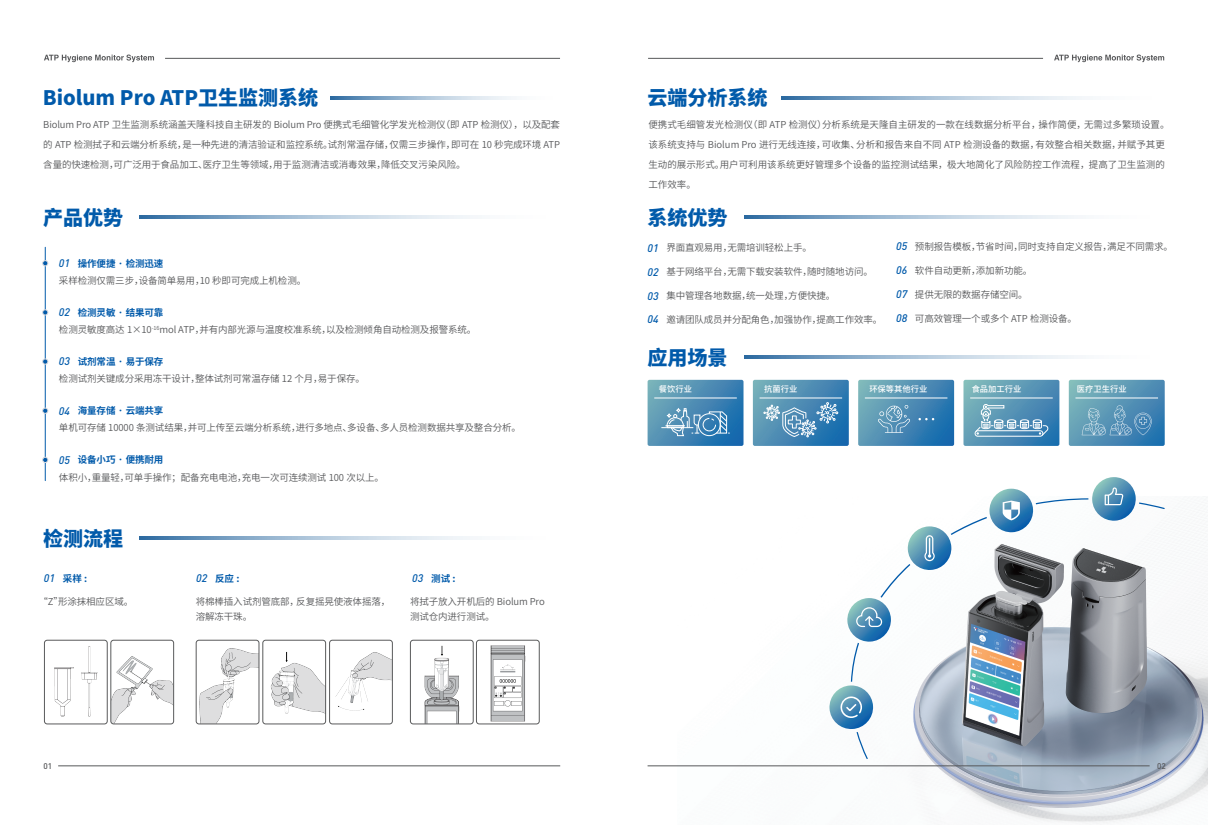
<style>
.page{position:relative;width:1208px;height:825px;background:#fff}
.page>*{position:absolute;margin:0;border:0;box-sizing:border-box;transform-origin:0 0}
.t1{font:800 20px "Source Han Sans SC";color:#015aaa}
.t2{font:italic 500 10.9px "DIN";color:#015aaa}
.t3{font:9.5px/20px "Source Han Sans SC";letter-spacing:-.01em;color:#57585a}
.t4{font:700 9.5px "Source Han Sans SC";letter-spacing:-.01em;color:#015aaa}
.t5{font:500 8.3px "Source Han Sans SC";color:#fff}
.t6{font:500 8.2px "DIN";color:#57585a}
.s1{font-weight:700;color:#015aaa}
.s2{font-family:"DIN";font-weight:500;font-style:italic;font-size:10.9px;color:#015aaa}
</style>
<div class="page">
<img style="left:678px;top:507px;width:529px;height:317px">
<svg style="left:829px;top:477px;width:335px;height:282px"></svg>
<hr style="left:165px;top:58px;width:395px;height:1px;background:#57585a">
<svg style="left:44px;top:55px;width:110px;height:7px"></svg>
<hr style="left:58px;top:765px;width:502px;height:1px;background:#57585a">
<svg style="left:1054px;top:55px;width:110px;height:7px"></svg>
<hr style="left:648px;top:58px;width:395px;height:1px;background:#57585a">
<hr style="left:647px;top:765px;width:502px;height:1px;background:#57585a">
<svg style="left:330px;top:96px;width:183px;height:3px"></svg>
<hr style="left:45px;top:247px;width:1px;height:234px;background:#015aaa">
<svg style="left:42px;top:260px;width:6px;height:6px"></svg>
<svg style="left:42px;top:309px;width:6px;height:6px"></svg>
<svg style="left:42px;top:358px;width:6px;height:7px"></svg>
<svg style="left:42px;top:408px;width:6px;height:6px"></svg>
<svg style="left:42px;top:457px;width:6px;height:6px"></svg>
<svg style="left:140px;top:216px;width:333px;height:2px"></svg>
<svg style="left:781px;top:96px;width:304px;height:3px"></svg>
<svg style="left:139px;top:537px;width:334px;height:3px"></svg>
<img style="left:410px;top:640px;width:63px;height:84px">
<div style="left:410px;top:640px;width:63px;height:84px;border:1px solid #595a5b;border-radius:3px"></div>
<img style="left:476px;top:640px;width:63px;height:84px">
<div style="left:476px;top:640px;width:63px;height:84px;border:1px solid #595a5b;border-radius:3px"></div>
<img style="left:196px;top:640px;width:63px;height:84px">
<div style="left:196px;top:640px;width:63px;height:84px;border:1px solid #595a5b;border-radius:3px"></div>
<img style="left:270px;top:640px;width:56px;height:84px">
<div style="left:262px;top:640px;width:64px;height:84px;border:1px solid #595a5b;border-radius:3px"></div>
<img style="left:329px;top:640px;width:63px;height:84px">
<div style="left:329px;top:640px;width:63px;height:84px;border:1px solid #595a5b;border-radius:3px"></div>
<img style="left:44px;top:640px;width:63px;height:84px">
<div style="left:44px;top:640px;width:63px;height:84px;border:1px solid #595a5b;border-radius:3px"></div>
<img style="left:111px;top:640px;width:63px;height:84px">
<div style="left:111px;top:640px;width:63px;height:84px;border:1px solid #595a5b;border-radius:3px"></div>
<svg style="left:744px;top:216px;width:334px;height:2px"></svg>
<svg style="left:963px;top:380px;width:96px;height:66px;background:#669ebc"></svg>
<hr style="left:970px;top:398px;width:82px;height:1px;background:#fff">
<svg style="left:1068px;top:380px;width:96px;height:66px;background:#5f99b9"></svg>
<svg style="left:647px;top:380px;width:96px;height:66px;background:#5693b9"></svg>
<svg style="left:753px;top:380px;width:96px;height:66px;background:#5894ba"></svg>
<svg style="left:858px;top:380px;width:96px;height:66px;background:#5190b6"></svg>
<svg style="left:744px;top:356px;width:334px;height:3px"></svg>
<h1 class="t1" style="left:43px;top:87px;width:277px">Biolum Pro ATP卫生监测系统</h1>
<p class="t3" style="left:43px;top:115px;width:518px;text-align:justify">Biolum Pro ATP 卫生监测系统涵盖天隆科技自主研发的 Biolum Pro 便携式毛细管化学发光检测仪（即 ATP 检测仪），以及配套的 ATP 检测拭子和云端分析系统，是一种先进的清洁验证和监控系统。试剂常温存储，仅需三步操作，即可在 10 秒完成环境 ATP含量的快速检测，可广泛用于食品加工、医疗卫生等领域，用于监测清洁或消毒效果，降低交叉污染风险。</p>
<h1 class="t1" style="left:43px;top:206px;width:81px">产品优势</h1>
<p class="t4" style="left:78px;top:258px;width:87px">操作便捷 · 检测迅速</p>
<p class="t3" style="left:59px;top:271px;width:249px">采样检测仅需三步，设备简单易用，10 秒即可完成上机检测。</p>
<p class="t2" style="left:59px;top:256px;width:13px">01</p>
<p class="t3" style="left:59px;top:304px;width:419px;line-height:17.3px;text-indent:19px"><span class="s1">检测灵敏 · 结果可靠<br></span>检测灵敏度高达 1×10<sup>-16</sup>mol ATP，并有内部光源与温度校准系统，以及检测倾角自动检测及报警系统。</p>
<p class="t2" style="left:59px;top:305px;width:13px">02</p>
<p class="t4" style="left:78px;top:356px;width:87px">试剂常温 · 易于保存</p>
<p class="t3" style="left:59px;top:369px;width:307px">检测试剂关键成分采用冻干设计，整体试剂可常温存储 12 个月，易于保存。</p>
<p class="t2" style="left:59px;top:355px;width:13px">03</p>
<p class="t4" style="left:78px;top:405px;width:87px">海量存储 · 云端共享</p>
<p class="t3" style="left:59px;top:418px;width:463px">单机可存储 10000 条测试结果，并可上传至云端分析系统，进行多地点、多设备、多人员检测数据共享及整合分析。</p>
<p class="t2" style="left:59px;top:404px;width:13px">04</p>
<p class="t4" style="left:78px;top:454px;width:87px">设备小巧 · 便携耐用</p>
<p class="t3" style="left:59px;top:467px;width:327px">体积小，重量轻，可单手操作；配备充电电池，充电一次可连续测试 100 次以上。</p>
<p class="t2" style="left:59px;top:453px;width:13px">05</p>
<h1 class="t1" style="left:43px;top:527px;width:81px">检测流程</h1>
<p class="t4" style="left:215px;top:573px;width:26px">反应 :</p>
<p class="t2" style="left:412px;top:571px;width:13px">03</p>
<p class="t3" style="left:196px;top:594px;width:196px;line-height:15px">将棉棒插入试剂管底部，反复摇晃使液体摇落，溶解冻干珠。</p>
<p class="t4" style="left:63px;top:573px;width:26px">采样 :</p>
<p class="t2" style="left:196px;top:571px;width:13px">02</p>
<p class="t3" style="left:38px;top:591px;width:96px">“Z”形涂抹相应区域。</p>
<p class="t4" style="left:431px;top:573px;width:26px">测试 :</p>
<p class="t3" style="left:410px;top:594px;width:136px;line-height:15px">将拭子放入开机后的 Biolum Pro测试仓内进行测试。</p>
<p class="t2" style="left:44px;top:571px;width:13px">01</p>
<h1 class="t1" style="left:647px;top:87px;width:121px">云端分析系统</h1>
<p class="t3" style="left:648px;top:115px;width:523px">便携式毛细管发光检测仪（即 ATP 检测仪）分析系统是天隆自主研发的一款在线数据分析平台，操作简便，无需过多繁琐设置。该系统支持与 Biolum Pro 进行无线连接，可收集、分析和报告来自不同 ATP 检测设备的数据，有效整合相关数据，并赋予其更生动的展示形式。用户可利用该系统更好管理多个设备的监控测试结果，极大地简化了风险防控工作流程，提高了卫生监测的工作效率。</p>
<h1 class="t1" style="left:647px;top:206px;width:81px">系统优势</h1>
<p class="t3" style="left:647px;top:238px;width:166px"><span class="s2">01</span> 界面直观易用，无需培训轻松上手。</p>
<p class="t3" style="left:647px;top:262px;width:227px"><span class="s2">02</span> 基于网络平台，无需下载安装软件，随时随地访问。</p>
<p class="t3" style="left:647px;top:286px;width:189px"><span class="s2">03</span> 集中管理各地数据，统一处理，方便快捷。</p>
<p class="t3" style="left:647px;top:309px;width:236px"><span class="s2">04</span> 邀请团队成员并分配角色，加强协作，提高工作效率。</p>
<h1 class="t1" style="left:647px;top:346px;width:81px">应用场景</h1>
<p class="t3" style="left:896px;top:237px;width:278px"><span class="s2">05</span> 预制报告模板，节省时间，同时支持自定义报告，满足不同需求。</p>
<p class="t3" style="left:896px;top:260px;width:138px"><span class="s2">06</span> 软件自动更新，添加新功能。</p>
<p class="t3" style="left:896px;top:284px;width:133px"><span class="s2">07</span> 提供无限的数据存储空间。</p>
<p class="t3" style="left:896px;top:308px;width:182px"><span class="s2">08</span> 可高效管理一个或多个 ATP 检测设备。</p>
<p class="t5" style="left:659px;top:385px;width:35px">餐饮行业</p>
<p class="t5" style="left:764px;top:385px;width:35px">抗菌行业</p>
<p class="t5" style="left:869px;top:385px;width:59px">环保等其他行业</p>
<p class="t5" style="left:971px;top:385px;width:51px">食品加工行业</p>
<p class="t5" style="left:1077px;top:385px;width:51px">医疗卫生行业</p>
<p class="t6" style="left:43px;top:760px;width:10px">01</p>
<p class="t6" style="left:1157px;top:760px;width:10px">02</p>
</div>
